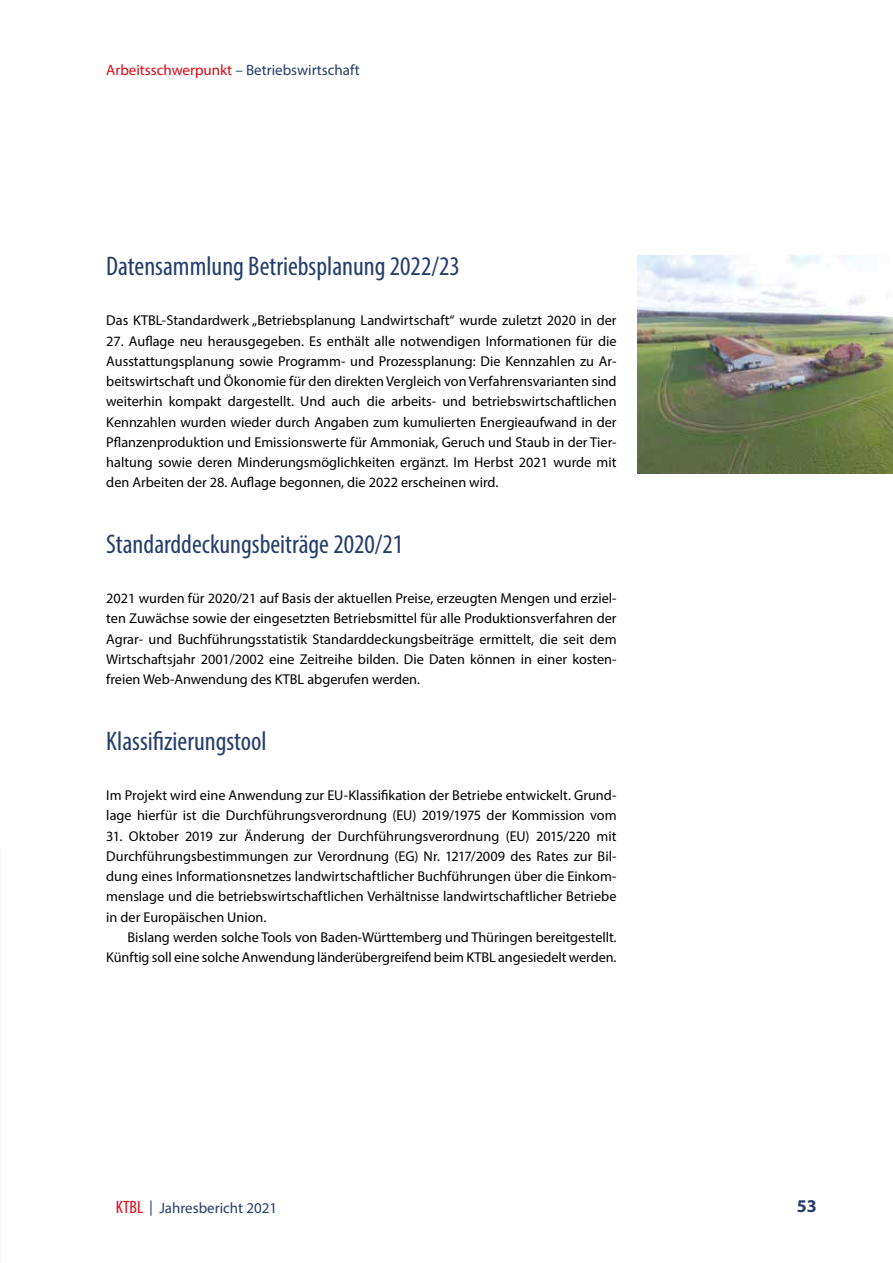
<style>
.page{position:relative;width:893px;height:1263px;background:#fff}
.page>*{position:absolute;margin:0;border:0;box-sizing:border-box;transform-origin:0 0}
.t1{font:condensed 27px "Myriad Pro";color:#253d6b}
.t2{font:700 18px "Myriad Pro";color:#253d6b}
.t3{font:15px "Myriad Pro";color:#253d6b}
.t4{font:14.25px/20.2px "Myriad Pro";color:#000;text-align:justify}
.s1{color:#e30613}
.s2{font-stretch:condensed;font-size:18px;color:#e30613}
.s3{font-family:"Rotis Sans Serif Pro"}
</style>
<div class="page">
<img style="left:638px;top:256px;width:255px;height:218px">
<p class="t3" style="left:106px;top:61px;width:255px"><span class="s1">Arbeitsschwerpunkt</span> – Betriebswirtschaft</p>
<h1 class="t1" style="left:106px;top:250px;width:355px">Datensammlung Betriebsplanung 2022/23</h1>
<p class="t4" style="left:106px;top:310px;width:512px">Das KTBL-Standardwerk „Betriebsplanung Landwirtschaft“ wurde zuletzt 2020 in der</p>
<p class="t4" style="left:106px;top:331px;width:512px">27. Auflage neu herausgegeben. Es enthält alle notwendigen Informationen für die Ausstattungsplanung sowie Programm- und Prozessplanung: Die Kennzahlen zu Ar&shy;beitswirtschaft und Ökonomie für den direkten Vergleich von Verfahrensvarianten sind weiterhin kompakt dargestellt. Und auch die arbeits- und betriebswirtschaftlichen Kennzahlen wurden wieder durch Angaben zum kumulierten Energieaufwand in der Pflanzenproduktion und Emissionswerte für Ammoniak, Geruch und Staub in der Tier&shy;haltung sowie deren Minderungsmöglichkeiten ergänzt. Im Herbst 2021 wurde mit den Arbeiten der 28. Auflage begonnen, die 2022 erscheinen wird.</p>
<h1 class="t1" style="left:106px;top:528px;width:298px">Standarddeckungsbeiträge 2020/21</h1>
<p class="t4" style="left:106px;top:588px;width:512px">2021 wurden für 2020/21 auf Basis der aktuellen Preise, erzeugten Mengen und erziel&shy;ten Zuwächse sowie der eingesetzten Betriebsmittel für alle Produktionsverfahren der Agrar- und Buchführungsstatistik Standarddeckungsbeiträge ermittelt, die seit dem Wirtschaftsjahr 2001/2002 eine Zeitreihe bilden. Die Daten können in einer kosten&shy;freien Web-Anwendung des KTBL abgerufen werden.</p>
<h1 class="t1" style="left:106px;top:725px;width:162px">Klassifizierungstool</h1>
<p class="t4" style="left:106px;top:785px;width:512px">Im Projekt wird eine Anwendung zur EU-Klassifikation der Betriebe entwickelt. Grund&shy;lage hierfür ist die Durchführungsverordnung (EU) 2019/1975 der Kommission vom</p>
<p class="t4" style="left:106px;top:825px;width:512px">31. Oktober 2019 zur Änderung der Durchführungsverordnung (EU) 2015/220 mit Durchführungsbestimmungen zur Verordnung (EG) Nr. 1217/2009 des Rates zur Bil&shy;dung eines Informationsnetzes landwirtschaftlicher Buchführungen über die Einkom&shy;menslage und die betriebswirtschaftlichen Verhältnisse landwirtschaftlicher Betriebe in der Europäischen Union.</p>
<p class="t4" style="left:106px;top:927px;width:512px;text-align:right">Bislang werden solche Tools von Baden-Württemberg und Thüringen bereitgestellt.<br>Künftig soll eine solche Anwendung länderübergreifend beim KTBL angesiedelt werden.</p>
<p class="t3" style="left:116px;top:1199px;width:163px"><span class="s2">KTBL</span> <span class="s3">|</span> Jahresbericht 2021</p>
<p class="t2" style="left:797px;top:1194px;width:21px">53</p>
</div>
